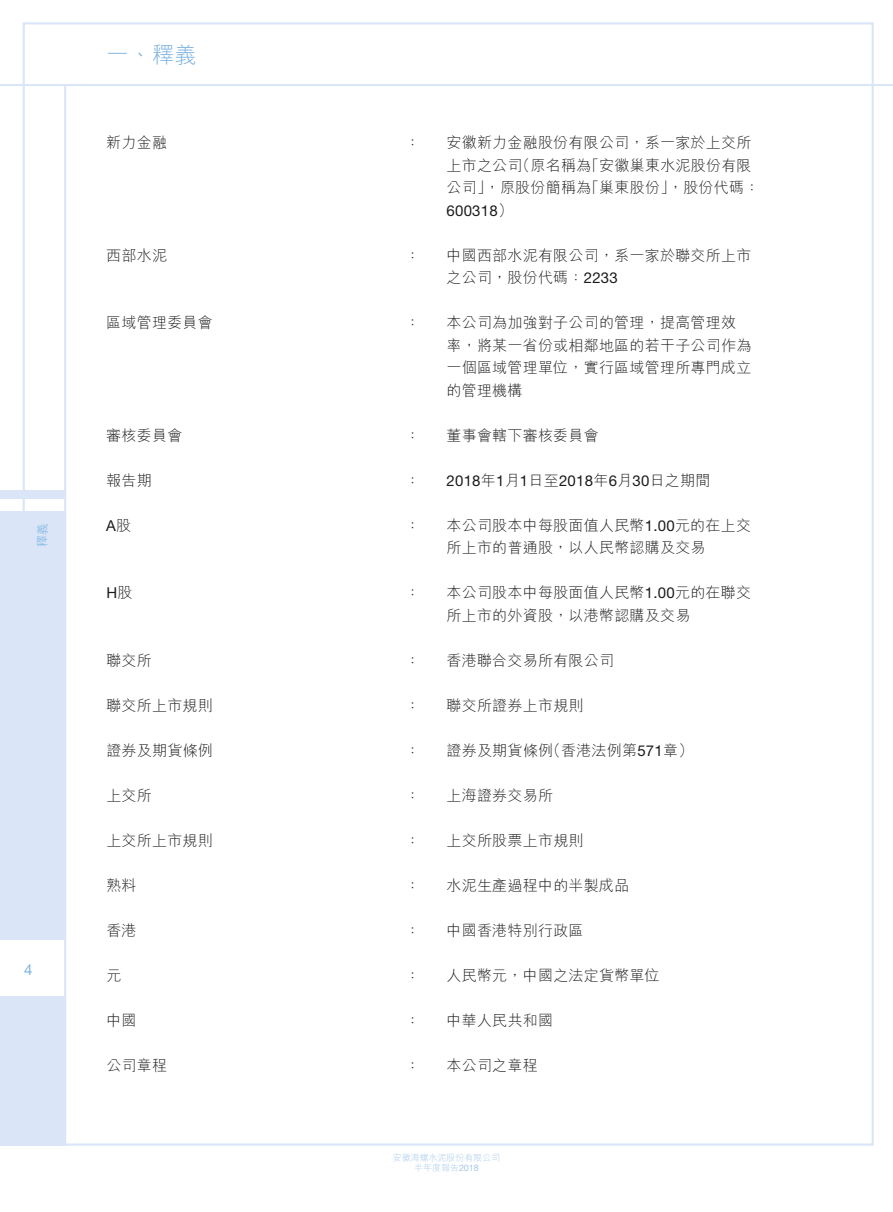
<style>
.page{position:relative;width:893px;height:1212px;background:#fff}
.page>*{position:absolute;margin:0;border:0;box-sizing:border-box;transform-origin:0 0}
.t1{font:300 22.5px "M Hei HK";color:#7ab2e1}
.t2{font:300 15px/22.5px "M Hei HK";letter-spacing:.015em;color:#1c1c1b}
.t3{font:15px "Helvetica Neue LT Std";letter-spacing:.015em;color:#1c1c1b}
.t4{font:15px "Helvetica Neue LT Std";color:#7ab2e1}
.t5{font:300 12px "M Hei HK";color:#7ab2e1}
.t6{font:300 9px/10.8px "M Hei HK";letter-spacing:-.005em;color:#a7c8eb;text-align:center}
.s1{font-family:"M Hei HK";font-weight:300}
.s2{font-family:"Helvetica Neue LT Std";font-weight:400}
</style>
<div class="page">
<div style="left:0;top:511px;width:65px;height:634px;background:#dae6f7"></div>
<div style="left:0;top:490px;width:65px;height:9px;background:#dae6f7"></div>
<hr style="left:0;top:84px;width:893px;height:2px;background:#dae6f7">
<div style="left:0;top:941px;width:65px;height:55px;background:#fff"></div>
<hr style="left:64px;top:86px;width:2px;height:1059px;background:#dae6f7">
<p class="t5" style="left:34px;top:547px;width:26px;rotate:-90deg">釋義</p>
<p class="t4" style="left:24px;top:960px;width:10px">4</p>
<h1 class="t1" style="left:106px;top:39px;width:93px">一、釋義</h1>
<p class="t2" style="left:106px;top:131px;width:62px">新力金融</p>
<p class="t2" style="left:405px;top:131px;width:16px">：</p>
<p class="t2" style="left:446px;top:131px;width:314px">安徽新力金融股份有限公司，系一家於上交所上市之公司（原名稱為「安徽巢東水泥股份有限公司」，原股份簡稱為「巢東股份」，股份代碼：</p>
<p class="t3" style="left:446px;top:201px;width:68px">600318<span class="s1">）</span></p>
<p class="t2" style="left:106px;top:243px;width:62px">西部水泥</p>
<p class="t2" style="left:405px;top:243px;width:16px">：</p>
<p class="t2" style="left:446px;top:243px;width:306px">中國西部水泥有限公司，系一家於聯交所上市之公司，股份代碼：<span class="s2">2233</span></p>
<p class="t2" style="left:106px;top:311px;width:108px">區域管理委員會</p>
<p class="t2" style="left:405px;top:311px;width:16px">：</p>
<p class="t2" style="left:446px;top:311px;width:306px">本公司為加強對子公司的管理，提高管理效率，將某一省份或相鄰地區的若干子公司作為一個區域管理單位，實行區域管理所專門成立的管理機構</p>
<p class="t2" style="left:106px;top:423px;width:78px">審核委員會</p>
<p class="t2" style="left:405px;top:423px;width:16px">：</p>
<p class="t2" style="left:446px;top:423px;width:154px">董事會轄下審核委員會</p>
<p class="t2" style="left:106px;top:468px;width:47px">報告期</p>
<p class="t2" style="left:405px;top:468px;width:16px">：</p>
<p class="t3" style="left:446px;top:471px;width:265px">2018<span class="s1">年</span>1<span class="s1">月</span>1<span class="s1">日至</span>2018<span class="s1">年</span>6<span class="s1">月</span>30<span class="s1">日之期間</span></p>
<p class="t3" style="left:106px;top:516px;width:26px">A<span class="s1">股</span></p>
<p class="t2" style="left:405px;top:513px;width:16px">：</p>
<p class="t2" style="left:446px;top:513px;width:306px">本公司股本中每股面值人民幣<span class="s2">1.00</span>元的在上交所上市的普通股，以人民幣認購及交易</p>
<p class="t3" style="left:106px;top:584px;width:28px">H<span class="s1">股</span></p>
<p class="t2" style="left:405px;top:581px;width:16px">：</p>
<p class="t2" style="left:446px;top:581px;width:306px">本公司股本中每股面值人民幣<span class="s2">1.00</span>元的在聯交所上市的外資股，以港幣認購及交易</p>
<p class="t2" style="left:106px;top:648px;width:47px">聯交所</p>
<p class="t2" style="left:405px;top:648px;width:16px">：</p>
<p class="t2" style="left:446px;top:648px;width:169px">香港聯合交易所有限公司</p>
<p class="t2" style="left:106px;top:693px;width:108px">聯交所上市規則</p>
<p class="t2" style="left:405px;top:693px;width:16px">：</p>
<p class="t2" style="left:446px;top:693px;width:139px">聯交所證券上市規則</p>
<p class="t2" style="left:106px;top:738px;width:108px">證券及期貨條例</p>
<p class="t2" style="left:405px;top:738px;width:16px">：</p>
<p class="t2" style="left:446px;top:738px;width:248px">證券及期貨條例（香港法例第<span class="s2">571</span>章）</p>
<p class="t2" style="left:106px;top:783px;width:47px">上交所</p>
<p class="t2" style="left:405px;top:783px;width:16px">：</p>
<p class="t2" style="left:446px;top:783px;width:108px">上海證券交易所</p>
<p class="t2" style="left:106px;top:828px;width:108px">上交所上市規則</p>
<p class="t2" style="left:405px;top:828px;width:16px">：</p>
<p class="t2" style="left:446px;top:828px;width:139px">上交所股票上市規則</p>
<p class="t2" style="left:106px;top:873px;width:32px">熟料</p>
<p class="t2" style="left:405px;top:873px;width:16px">：</p>
<p class="t2" style="left:446px;top:873px;width:184px">水泥生產過程中的半製成品</p>
<p class="t2" style="left:106px;top:918px;width:32px">香港</p>
<p class="t2" style="left:405px;top:918px;width:16px">：</p>
<p class="t2" style="left:446px;top:918px;width:139px">中國香港特別行政區</p>
<p class="t2" style="left:106px;top:963px;width:16px">元</p>
<p class="t2" style="left:405px;top:963px;width:16px">：</p>
<p class="t2" style="left:446px;top:963px;width:215px">人民幣元，中國之法定貨幣單位</p>
<p class="t2" style="left:106px;top:1008px;width:32px">中國</p>
<p class="t2" style="left:405px;top:1008px;width:16px">：</p>
<p class="t2" style="left:446px;top:1008px;width:108px">中華人民共和國</p>
<p class="t2" style="left:106px;top:1053px;width:62px">公司章程</p>
<p class="t2" style="left:405px;top:1053px;width:16px">：</p>
<p class="t2" style="left:446px;top:1053px;width:93px">本公司之章程</p>
<p class="t6" style="left:393px;top:1151px;width:109px">安徽海螺水泥股份有限公司半年度報告<span class="s2">2018</span></p>
</div>
